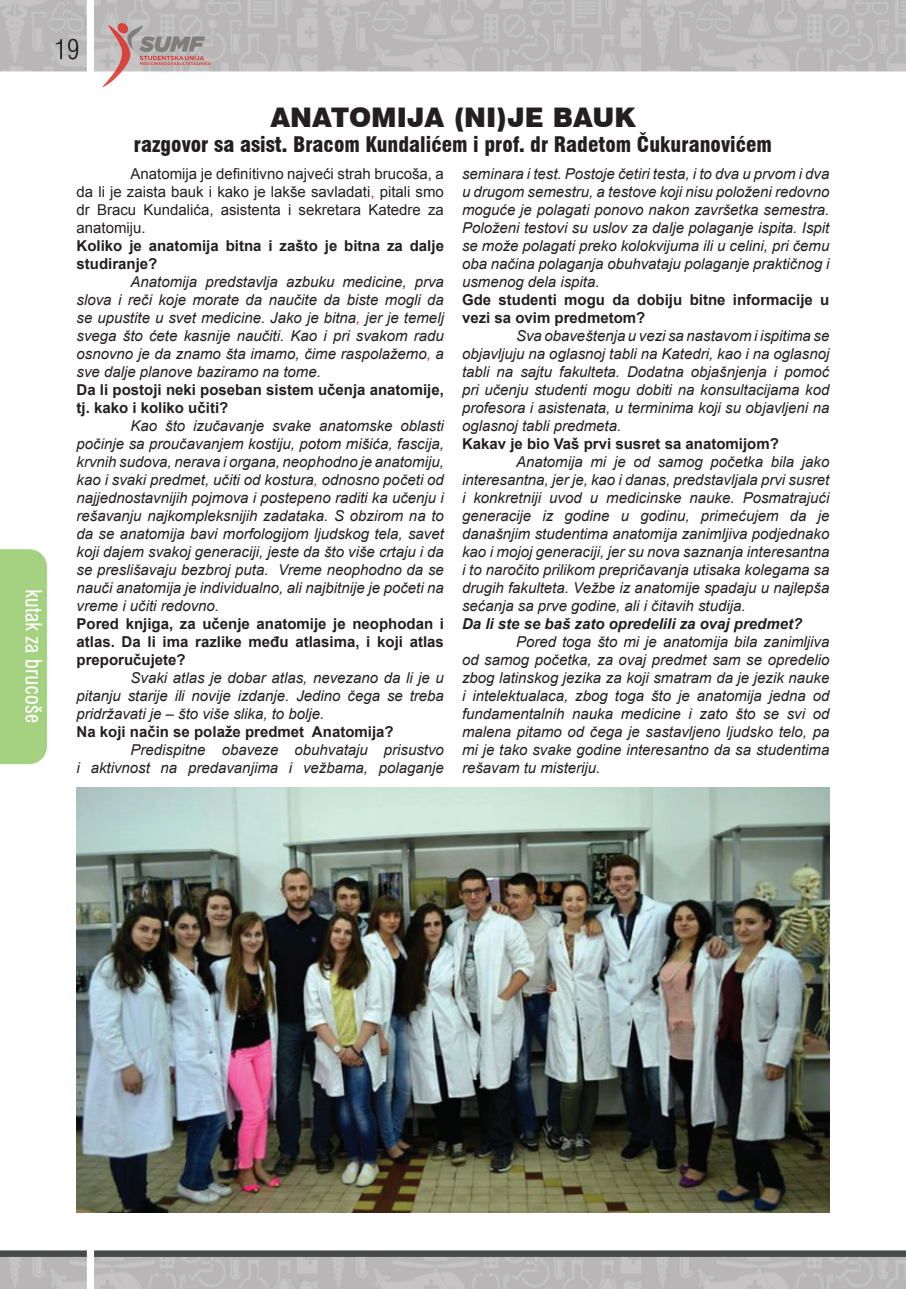
<style>
.page{position:relative;width:906px;height:1289px;background:#fff}
.page>*{position:absolute;margin:0;border:0;box-sizing:border-box;transform-origin:0 0}
.t1{font:900 27px "Swiss 721 BT";color:#231f20}
.t2{font:900 condensed 21px "Swiss 721 BT";color:#231f20}
.t3{font:italic 15px/18px "Arial";color:#231f20;text-align:justify}
.t4{font:700 15px/18px "Arial";color:#231f20}
.t5{font:15px/18px "Arial";color:#231f20;text-align:justify}
.t6{font:italic 700 15px "Arial";color:#231f20}
.s1{color:#ee1f23}
</style>
<div class="page">
<img style="left:0;top:0;width:906px;height:1288px">
<img style="left:77px;top:787px;width:752px;height:425px">
<h1 class="t1" style="left:270px;top:101px;width:367px">ANATOMIJA (NI)JE BAUK</h1>
<h2 class="t2" style="left:134px;top:132px;width:639px">razgovor sa asist. Bracom Kundalićem i prof. dr Radetom Čukuranovićem</h2>
<p class="t5" style="left:77px;top:165px;width:369px;text-indent:54px">Anatomija je definitivno najveći strah brucoša, a da li je zaista bauk i kako je lakše savladati<span class="s1">,</span> pitali smo dr Bracu Kundalića, asistenta i sekretara Katedre za anatomiju.</p>
<p class="t4" style="left:77px;top:237px;width:369px">Koliko je anatomija bitna i zašto je bitna za dalje studiranje?</p>
<p class="t3" style="left:77px;top:273px;width:369px;text-indent:54px">Anatomija predstavlja azbuku medicine, prva slova i reči koje morate da naučite da biste mogli da se upustite u svet medicine. Jako je bitna<span class="s1">,</span> jer je temelj svega što ćete kasnije naučiti. Kao i pri svakom radu osnovno je da znamo šta imamo, čime raspolažemo<span class="s1">,</span> a sve dalje planove baziramo na tome.</p>
<p class="t4" style="left:77px;top:381px;width:369px">Da li postoji neki poseban sistem učenja anatomije, tj. kako i koliko učiti?</p>
<p class="t3" style="left:77px;top:417px;width:369px;text-indent:54px">Kao što izučavanje svake anatomske oblasti počinje sa proučavanjem kostiju, potom mišića, fascija, krvnih sudova, nerava i organa, neophodno je anatomiju, kao i svaki predmet, učiti od kostura<span class="s1">,</span> odnosno početi od najjednostavnijih pojmova i postepeno raditi ka učenju i rešavanju najkompleksnijih zadataka. S obzirom na to da se anatomija bavi morfologijom ljudskog tela, savet koji dajem svakoj generaciji, jeste da što više crtaju i da se preslišavaju bezbroj puta. Vreme neophodno da se nauči anatomija je individualno, ali najbitnije je početi na vreme i učiti redovno.</p>
<p class="t4" style="left:77px;top:615px;width:369px;text-align:justify">Pored knjiga, za učenje anatomije je neophodan i atlas. Da li ima razlike među atlasima, i koji atlas preporučujete?</p>
<p class="t3" style="left:77px;top:669px;width:369px;text-indent:54px">Svaki atlas je dobar atlas, nevezano da li je u pitanju starije ili novije izdanje. Jedino čega se treba pridržavati je – što više slika, to bolje.</p>
<p class="t4" style="left:77px;top:723px;width:319px">Na koji način se polaže predmet Anatomija?</p>
<p class="t3" style="left:77px;top:741px;width:369px;text-align:right">Predispitne obaveze obuhvataju prisustvo<br>i aktivnost na predavanjima i vežbama, polaganje</p>
<p class="t3" style="left:462px;top:165px;width:369px">seminara i test. Postoje četiri testa, i to dva u prvom i dva u drugom semestru, a testove koji nisu položeni redovno moguće je polagati ponovo nakon završetka semestra.<br>Položeni testovi su uslov za dalje polaganje ispita. Ispit se može polagati preko kolokvijuma ili u celini, pri čemu oba načina polaganja obuhvataju polaganje praktičnog i usmenog dela ispita.</p>
<p class="t4" style="left:462px;top:291px;width:369px">Gde studenti mogu da dobiju bitne informacije u vezi sa ovim predmetom?</p>
<p class="t3" style="left:462px;top:327px;width:369px;text-indent:54px">Sva obaveštenja u vezi sa nastavom i ispitima se objavljuju na oglasnoj tabli na Katedri, kao i na oglasnoj tabli na sajtu fakulteta. Dodatna objašnjenja i pomoć pri učenju studenti mogu dobiti na konsultacijama kod profesora i asistenata, u terminima koji su objavljeni na oglasnoj tabli predmeta.</p>
<p class="t4" style="left:462px;top:435px;width:318px">Kakav je bio Vaš prvi susret sa anatomijom?</p>
<p class="t3" style="left:462px;top:453px;width:369px;text-indent:54px">Anatomija mi je od samog početka bila jako interesantna, jer je, kao i danas, predstavljala prvi susret i konkretniji uvod u medicinske nauke. Posmatrajući generacije iz godine u godinu, primećujem da je današnjim studentima anatomija zanimljiva podjednako kao i mojoj generaciji, jer su nova saznanja interesantna i to naročito prilikom prepričavanja utisaka kolegama sa drugih fakulteta. Vežbe iz anatomije spadaju u najlepša sećanja sa prve godine, ali i čitavih studija.</p>
<p class="t6" style="left:462px;top:614px;width:342px">Da li ste se baš zato opredelili za ovaj predmet?</p>
<p class="t3" style="left:462px;top:633px;width:369px;text-indent:54px">Pored toga što mi je anatomija bila zanimljiva od samog početka, za ovaj predmet sam se opredelio zbog latinskog jezika za koji smatram da je jezik nauke i intelektualaca, zbog toga što je anatomija jedna od fundamentalnih nauka medicine i zato što se svi od malena pitamo od čega je sastavljeno ljudsko telo, pa mi je tako svake godine interesantno da sa studentima rešavam tu misteriju.</p>
</div>
